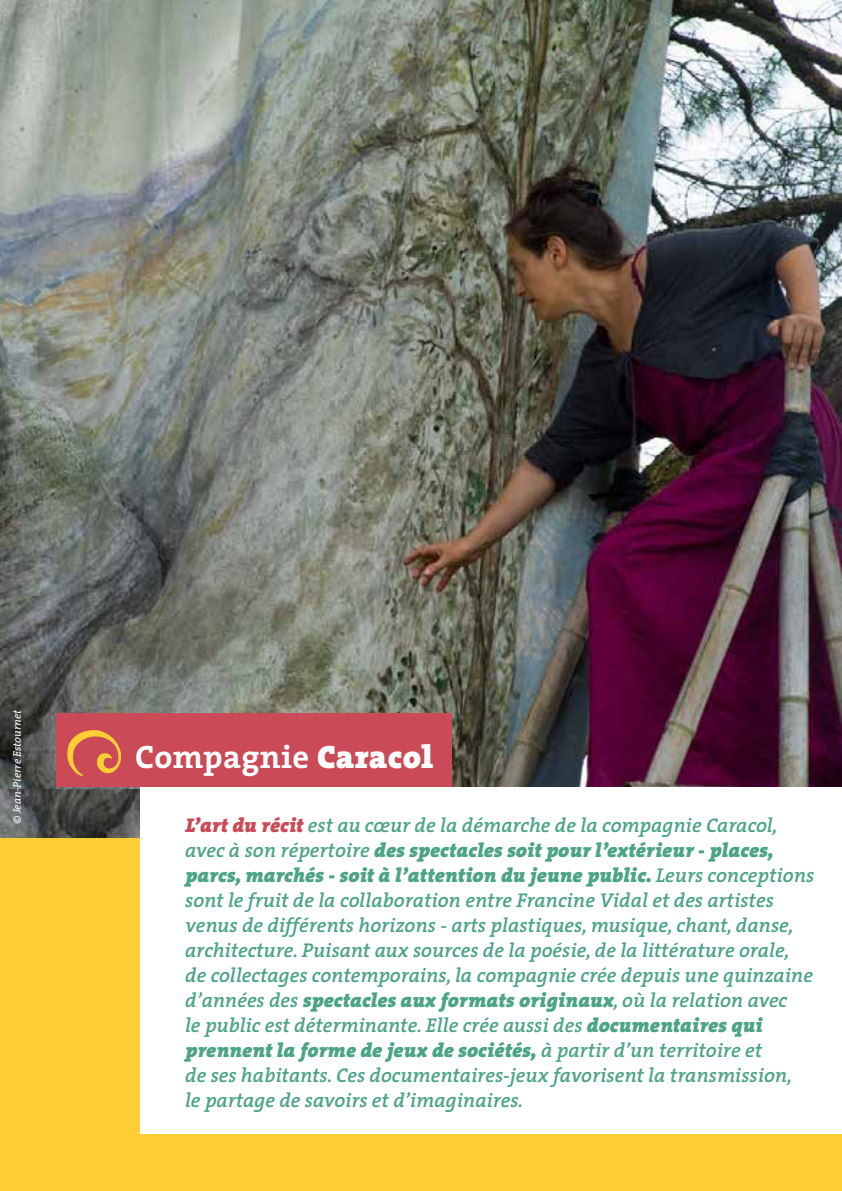
<style>
.page{position:relative;width:842px;height:1191px;background:#fff}
.page>*{position:absolute;margin:0;border:0;box-sizing:border-box;transform-origin:0 0}
.t1{font:700 32.6px "The Serif";letter-spacing:.01em;color:#fff}
.t2{font:italic 600 20px/25px "The Serif";color:#4ba482}
.t3{font:italic 11px "The Serif";color:#fff}
.s1{font-weight:900}
.s2{font-weight:900;color:#ca4b57}
</style>
<div class="page">
<img style="left:0;top:788px;width:140px;height:51px">
<img style="left:0;top:0;width:842px;height:788px">
<div style="left:0;top:839px;width:842px;height:352px;background:#ffce35"></div>
<div style="left:140px;top:787px;width:702px;height:346px;background:#fff"></div>
<div style="left:56px;top:713px;width:396px;height:74px;background:#ca4b57"></div>
<svg style="left:67px;top:730px;width:55px;height:46px"></svg>
<hr style="left:841px;top:787px;width:1px;height:223px;background:#ffce35">
<p class="t3" style="left:8px;top:823px;width:116px;rotate:-90deg">© Jean-Pierre Estournet</p>
<h1 class="t1" style="left:135px;top:729px;width:300px">Compagnie <span class="s1">Caracol</span></h1>
<p class="t2" style="left:185px;top:812px;width:631px"><span class="s2">L’art du récit</span> est au cœur de la démarche de la compagnie Caracol, avec à son répertoire <span class="s1">des spectacles soit pour l’extérieur - places, parcs, marchés - soit à l’attention du jeune public.</span> Leurs conceptions sont le fruit de la collaboration entre Francine Vidal et des artistes venus de différents horizons - arts plastiques, musique, chant, danse, architecture. Puisant aux sources de la poésie, de la littérature orale, de collectages contemporains, la compagnie crée depuis une quinzaine d’années des <span class="s1">spectacles aux formats originaux</span>, où la relation avec<br>le public est déterminante. Elle crée aussi des <span class="s1">documentaires qui prennent la forme de jeux de sociétés,</span> à partir d’un territoire et<br>de ses habitants. Ces documentaires-jeux favorisent la transmission,<br>le partage de savoirs et d’imaginaires.</p>
</div>
